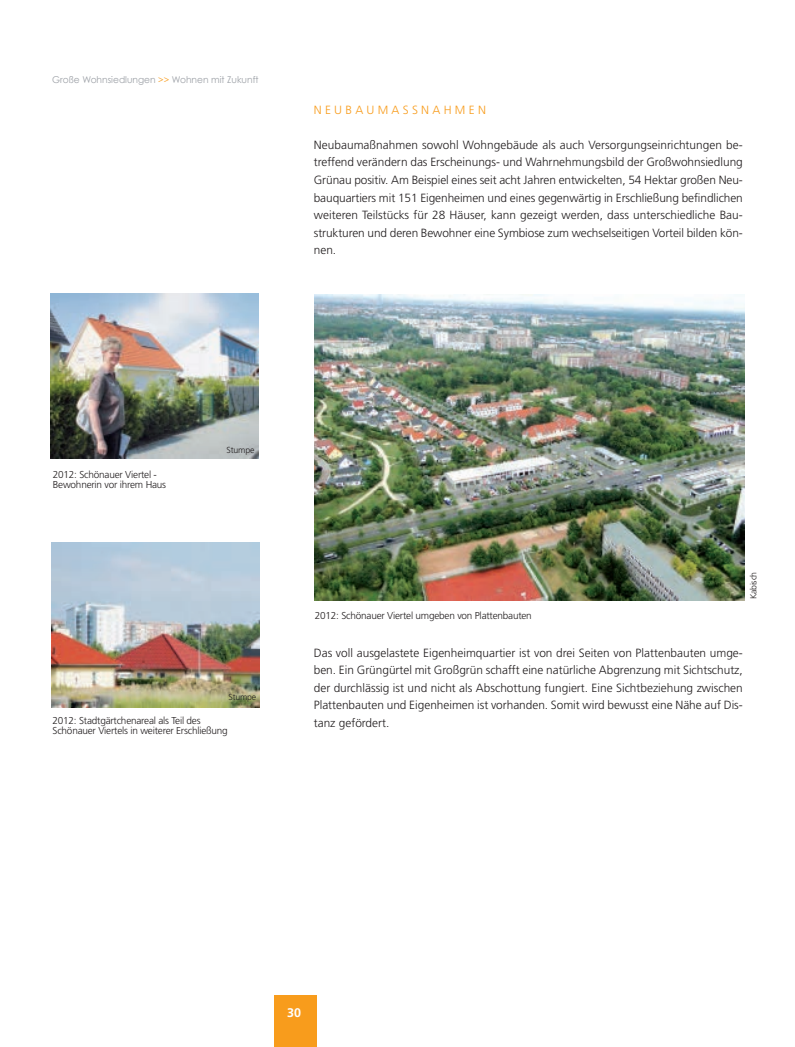
<style>
.page{position:relative;width:795px;height:1047px;background:#fff}
.page>*{position:absolute;margin:0;border:0;box-sizing:border-box;transform-origin:0 0}
.t1{font:700 12.5px "Frutiger";color:#fff}
.t2{font:300 11.88px/17.5px "Frutiger";letter-spacing:-.005em;color:#231f20;text-align:justify}
.t3{font:300 11.88px "Frutiger";color:#f89c1c}
.t4{font:300 10px/10px "Frutiger";letter-spacing:-.02em;color:#231f20}
.t5{font:9.38px "Century Gothic";color:#9da1a7}
.t6{font:300 8.75px "Frutiger";letter-spacing:-.02em;color:#231f20}
.s1{color:#f89c1c}
</style>
<div class="page">
<div style="left:274px;top:994px;width:42px;height:52px;background:#f89c1c"></div>
<img style="left:314px;top:294px;width:430px;height:306px">
<img style="left:50px;top:294px;width:208px;height:164px">
<img style="left:51px;top:542px;width:209px;height:165px">
<p class="t5" style="left:52px;top:73px;width:208px">Große Wohnsiedlungen <span class="s1">&gt;&gt;</span> Wohnen mit zukunft</p>
<p class="t3" style="left:314px;top:105px;width:174px">N E U B A U M A S S N A H M E N</p>
<p class="t2" style="left:314px;top:137px;width:430px">Neubaumaßnahmen sowohl Wohngebäude als auch Versorgungseinrichtungen be&shy;treffend verändern das Erscheinungs- und Wahrnehmungsbild der Großwohnsiedlung Grünau positiv. Am Beispiel eines seit acht Jahren entwickelten, 54 Hektar großen Neu&shy;bauquartiers mit 151 Eigenheimen und eines gegenwärtig in Erschließung befindlichen weiteren Teilstücks für 28 Häuser, kann gezeigt werden, dass unterschiedliche Bau&shy;strukturen und deren Bewohner eine Symbiose zum wechselseitigen Vorteil bilden kön&shy;nen.</p>
<p class="t4" style="left:53px;top:469px;width:115px">2012: Schönauer Viertel -<br>Bewohnerin vor ihrem Haus</p>
<p class="t6" style="left:227px;top:446px;width:29px">Stumpe</p>
<p class="t6" style="left:228px;top:693px;width:29px">Stumpe</p>
<p class="t4" style="left:53px;top:715px;width:177px">2012: Stadtgärtchenareal als Teil des<br>Schönauer Viertels in weiterer Erschließung</p>
<p class="t4" style="left:315px;top:611px;width:218px">2012: Schönauer Viertel umgeben von Plattenbauten</p>
<p class="t6" style="left:749px;top:599px;width:29px;rotate:-90deg">Kabisch</p>
<p class="t2" style="left:314px;top:644px;width:430px">Das voll ausgelastete Eigenheimquartier ist von drei Seiten von Plattenbauten umge&shy;ben. Ein Grüngürtel mit Großgrün schafft eine natürliche Abgrenzung mit Sichtschutz, der durchlässig ist und nicht als Abschottung fungiert. Eine Sichtbeziehung zwischen Plattenbauten und Eigenheimen ist vorhanden. Somit wird bewusst eine Nähe auf Dis&shy;tanz gefördert.</p>
<p class="t1" style="left:287px;top:1007px;width:15px">30</p>
</div>
